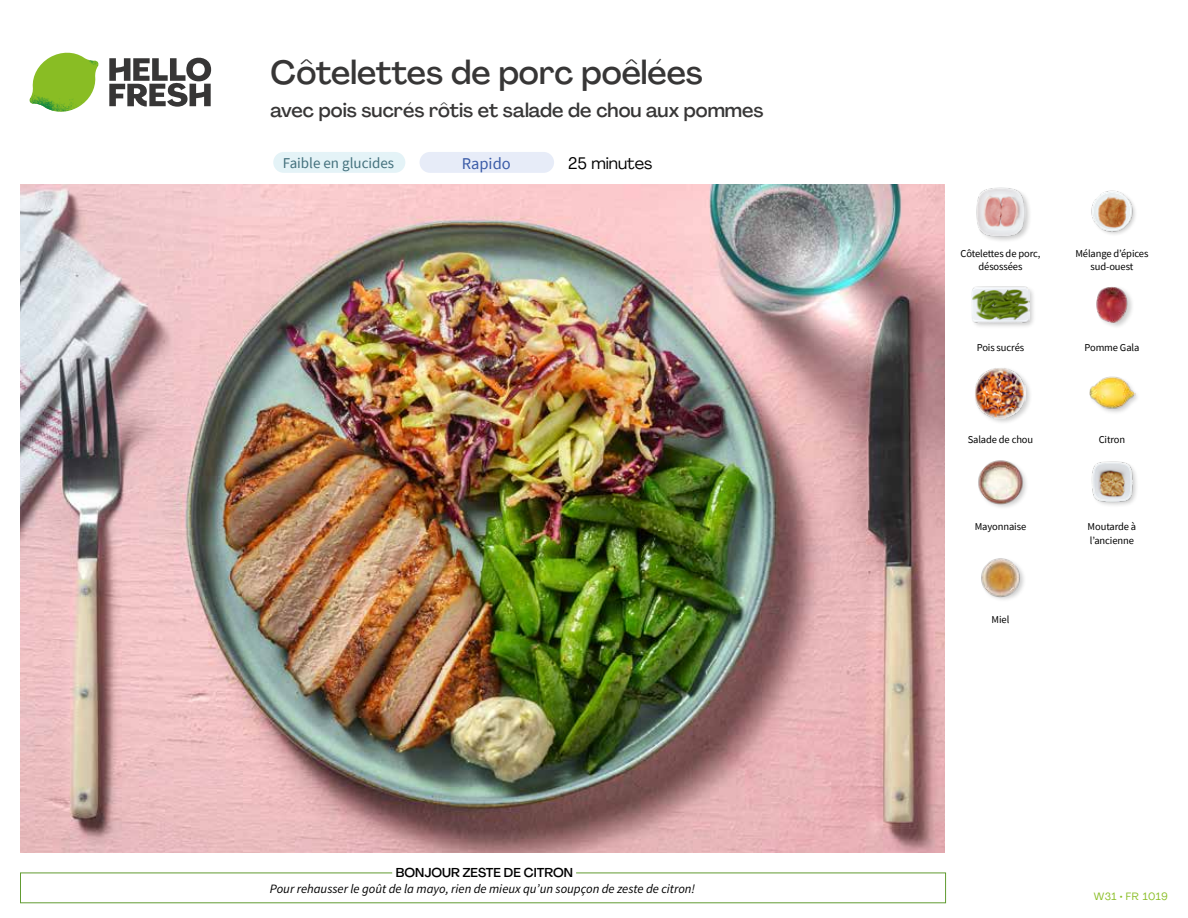
<style>
.page{position:relative;width:1188px;height:918px;background:#fff}
.page>*{position:absolute;margin:0;border:0;box-sizing:border-box;transform-origin:0 0}
.t1{font:500 33px "Agrandir";letter-spacing:-.005em;color:#373636}
.t2{font:500 19.5px "Agrandir";color:#373636}
.t3{font:16.5px "Agrandir";color:#000}
.t4{font:16.5px "Source Sans Pro";color:#3a5ba7}
.t5{font:15px "Source Sans Pro";color:#43707c}
.t6{font:italic 12.75px "Source Sans Pro";color:#000}
.t7{font:500 12.75px "Agrandir";color:#000}
.t8{font:10.5px/13.5px "Source Sans Pro";letter-spacing:-.01em;color:#000;text-align:center}
.t9{font:10.5px "Agrandir";letter-spacing:.05em;color:#89bd24}
</style>
<div class="page">
<svg style="left:109px;top:57px;width:102px;height:50px"></svg>
<svg style="left:34px;top:53px;width:62px;height:40px"></svg>
<img style="left:67px;top:53px;width:32px;height:26px">
<img style="left:33px;top:75px;width:59px;height:11px">
<img style="left:29px;top:79px;width:61px;height:33px">
<img style="left:65px;top:86px;width:27px;height:25px">
<img style="left:21px;top:184px;width:924px;height:668px">
<div style="left:420px;top:152px;width:134px;height:21px;background:#e7ecf8;border-radius:10px"></div>
<div style="left:273px;top:152px;width:132px;height:21px;background:#e4f3f7;border-radius:10px"></div>
<img style="left:981px;top:558px;width:43px;height:42px">
<img style="left:1091px;top:461px;width:45px;height:44px">
<img style="left:978px;top:460px;width:49px;height:48px">
<div style="left:1089px;top:376px;width:51px;height:39px;background:#000;opacity:.2"></div>
<img style="left:1089px;top:376px;width:46px;height:39px">
<div style="left:974px;top:366px;width:59px;height:59px;background:#000;opacity:.2"></div>
<img style="left:975px;top:368px;width:51px;height:51px">
<div style="left:1095px;top:285px;width:40px;height:44px;background:#000;opacity:.2"></div>
<img style="left:1095px;top:285px;width:36px;height:38px">
<div style="left:971px;top:286px;width:65px;height:43px;background:#000;opacity:.2"></div>
<img style="left:972px;top:286px;width:57px;height:43px">
<img style="left:1091px;top:190px;width:45px;height:45px">
<div style="left:975px;top:186px;width:57px;height:58px;background:#000;opacity:.2"></div>
<img style="left:975px;top:187px;width:51px;height:50px">
<h1 class="t1" style="left:271px;top:52px;width:434px">Côtelettes de porc poêlées</h1>
<h2 class="t2" style="left:271px;top:98px;width:494px">avec pois sucrés rôtis et salade de chou aux pommes</h2>
<h3 class="t5" style="left:283px;top:154px;width:113px">Faible en glucides</h3>
<h3 class="t3" style="left:568px;top:153px;width:86px">25 minutes</h3>
<h3 class="t4" style="left:462px;top:153px;width:50px">Rapido</h3>
<p class="t7" style="left:396px;top:864px;width:179px">BONJOUR ZESTE DE CITRON</p>
<p class="t6" style="left:270px;top:881px;width:427px">Pour rehausser le goût de la mayo, rien de mieux qu’un soupçon de zeste de citron!</p>
<p class="t8" style="left:960px;top:246px;width:81px">Côtelettes de porc, désossées</p>
<p class="t8" style="left:1075px;top:246px;width:75px">Mélange d’épices sud-ouest</p>
<p class="t8" style="left:977px;top:341px;width:49px">Pois sucrés</p>
<p class="t8" style="left:1085px;top:341px;width:56px">Pomme Gala</p>
<p class="t8" style="left:968px;top:433px;width:67px">Salade de chou</p>
<p class="t8" style="left:1099px;top:433px;width:28px">Citron</p>
<p class="t8" style="left:975px;top:520px;width:53px">Mayonnaise</p>
<p class="t8" style="left:1088px;top:520px;width:50px;text-align:left">Moutarde à l’ancienne</p>
<p class="t8" style="left:992px;top:612px;width:19px">Miel</p>
<p class="t9" style="left:1094px;top:890px;width:76px">W31 • FR 1019</p>
</div>
